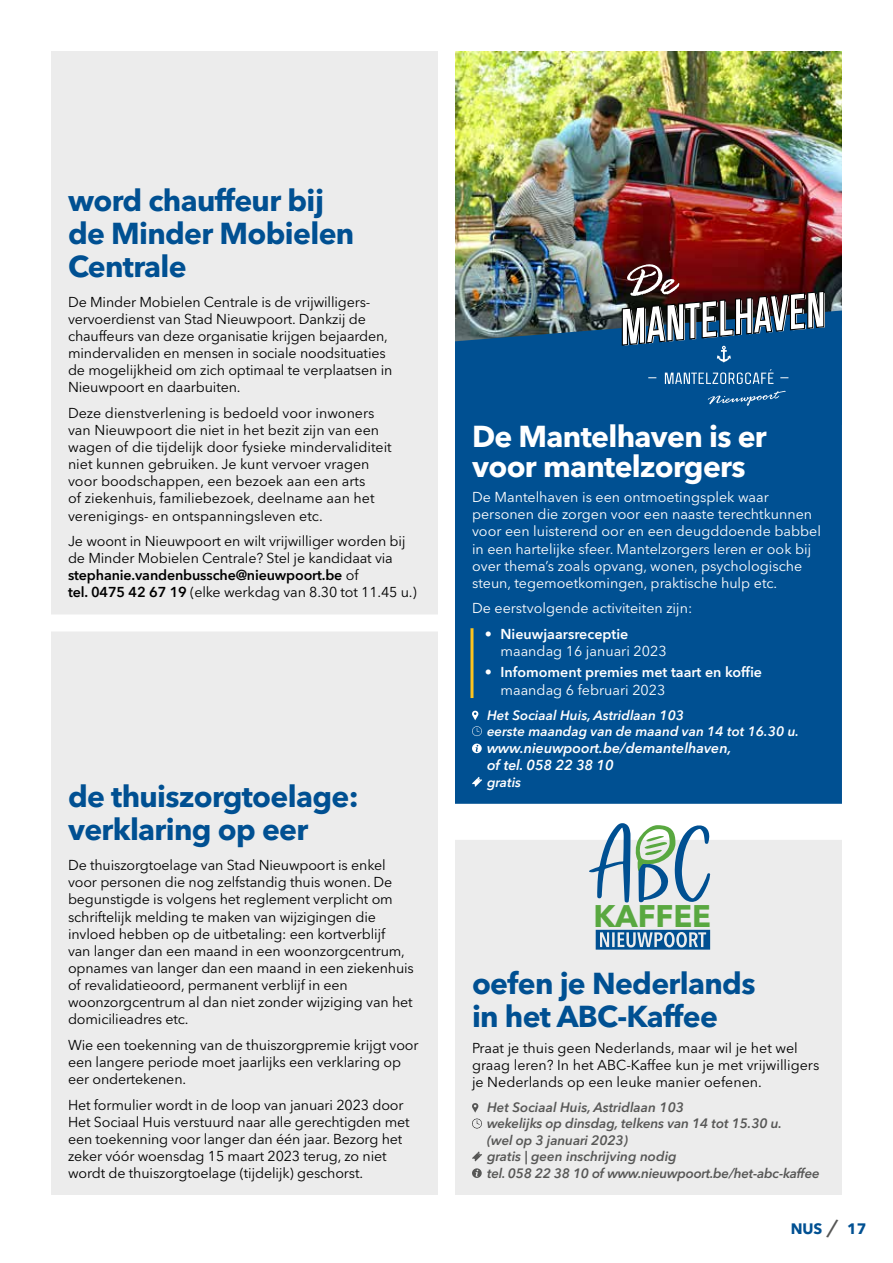
<style>
.page{position:relative;width:893px;height:1263px;background:#fff}
.page>*{position:absolute;margin:0;border:0;box-sizing:border-box;transform-origin:0 0}
.t1{font:700 31.05px "Avenir Next LT Pro";color:#59a840}
.t2{font:700 30px/33px "Avenir Next LT Pro";letter-spacing:-.02em;color:#005092}
.t3{font:700 30px/30px "Avenir Next LT Pro";letter-spacing:-.02em;color:#fff}
.t4{font:700 15px "Avenir Next LT Pro";color:#005092}
.t5{font:14.25px/17.1px "Avenir Next LT Pro";letter-spacing:-.01em;color:#000}
.t6{font:14.25px/17.1px "Avenir Next LT Pro";color:#fff}
.t7{font:600 14.25px "Avenir Next LT Pro";color:#fff}
.t8{font:italic 600 14.25px/17.1px "Avenir Next LT Pro";color:#fff}
.t9{font:italic 600 13.5px/16.5px "Avenir Next LT Pro";letter-spacing:-.01em;color:#575756}
.t10{font:italic 600 13.5px/16.5px "Avenir Next LT Pro";color:#fff}
.s1{font-weight:600}
.s2{font-weight:400;font-size:24px;color:#575756}
</style>
<div class="page">
<div style="left:51px;top:51px;width:387px;height:563px;background:#ececec"></div>
<div style="left:51px;top:632px;width:387px;height:563px;background:#ececec"></div>
<img style="left:455px;top:51px;width:387px;height:213px">
<div style="left:455px;top:425px;width:387px;height:379px;background:#005092"></div>
<hr style="left:470px;top:628px;width:3px;height:70px;background:#fdc41f">
<svg style="left:472px;top:711px;width:6px;height:9px"></svg>
<svg style="left:472px;top:726px;width:10px;height:10px"></svg>
<svg style="left:472px;top:743px;width:10px;height:10px"></svg>
<svg style="left:472px;top:777px;width:10px;height:10px"></svg>
<img style="left:455px;top:264px;width:387px;height:161px">
<div style="left:455px;top:840px;width:387px;height:355px;background:#ececec"></div>
<svg style="left:472px;top:1103px;width:6px;height:9px"></svg>
<svg style="left:472px;top:1118px;width:10px;height:10px"></svg>
<svg style="left:472px;top:1151px;width:10px;height:10px"></svg>
<svg style="left:472px;top:1168px;width:10px;height:10px"></svg>
<svg style="left:596px;top:930px;width:114px;height:20px;background:#5185b0"></svg>
<svg style="left:589px;top:823px;width:121px;height:79px;background:#acc4cd"></svg>
<h2 class="t2" style="left:68px;top:184px;width:288px">word chauffeur bij de Minder Mobielen<br>Centrale</h2>
<p class="t5" style="left:68px;top:293px;width:326px">De Minder Mobielen Centrale is de vrijwilligers&shy;vervoerdienst van Stad Nieuwpoort. Dankzij de chauffeurs van deze organisatie krijgen bejaarden, mindervaliden en mensen in sociale noodsituaties de mogelijkheid om zich optimaal te verplaatsen in Nieuwpoort en daarbuiten.</p>
<p class="t5" style="left:68px;top:404px;width:325px">Deze dienstverlening is bedoeld voor inwoners van Nieuwpoort die niet in het bezit zijn van een wagen of die tijdelijk door fysieke mindervaliditeit niet kunnen gebruiken. Je kunt vervoer vragen voor boodschappen, een bezoek aan een arts<br>of ziekenhuis, familiebezoek, deelname aan het verenigings- en ontspanningsleven etc.</p>
<p class="t5" style="left:68px;top:533px;width:350px">Je woont in Nieuwpoort en wilt vrijwilliger worden bij de Minder Mobielen Centrale? Stel je kandidaat via <span class="s1">stephanie.vandenbussche@nieuwpoort.be</span> of<br><span class="s1">tel. 0475 42 67 19</span> (elke werkdag van 8.30 tot 11.45 u.)</p>
<h2 class="t2" style="left:68px;top:780px;width:292px">de thuiszorgtoelage: verklaring op eer</h2>
<p class="t5" style="left:68px;top:857px;width:347px">De thuiszorgtoelage van Stad Nieuwpoort is enkel voor personen die nog zelfstandig thuis wonen. De begunstigde is volgens het reglement verplicht om schriftelijk melding te maken van wijzigingen die invloed hebben op de uitbetaling: een kortverblijf<br>van langer dan een maand in een woonzorgcentrum, opnames van langer dan een maand in een ziekenhuis of revalidatieoord, permanent verblijf in een woonzorgcentrum al dan niet zonder wijziging van het domicilieadres etc.</p>
<p class="t5" style="left:68px;top:1036px;width:352px">Wie een toekenning van de thuiszorgpremie krijgt voor een langere periode moet jaarlijks een verklaring op eer ondertekenen.</p>
<p class="t5" style="left:68px;top:1096px;width:343px">Het formulier wordt in de loop van januari 2023 door Het Sociaal Huis verstuurd naar alle gerechtigden met een toekenning voor langer dan één jaar. Bezorg het zeker vóór woensdag 15 maart 2023 terug, zo niet wordt de thuiszorgtoelage (tijdelijk) geschorst.</p>
<h2 class="t3" style="left:472px;top:421px;width:296px">De Mantelhaven is er voor mantelzorgers</h2>
<p class="t6" style="left:472px;top:489px;width:350px">De Mantelhaven is een ontmoetingsplek waar personen die zorgen voor een naaste terechtkunnen voor een luisterend oor en een deugddoende babbel in een hartelijke sfeer. Mantelzorgers leren er ook bij over thema’s zoals opvang, wonen, psychologische steun, tegemoetkomingen, praktische hulp etc.</p>
<p class="t6" style="left:472px;top:600px;width:222px">De eerstvolgende activiteiten zijn:</p>
<p class="t7" style="left:485px;top:625px;width:145px">• Nieuwjaarsreceptie</p>
<p class="t6" style="left:500px;top:642px;width:168px">maandag 16 januari 2023</p>
<p class="t7" style="left:485px;top:664px;width:279px">• Infomoment premies met taart en koffie</p>
<p class="t6" style="left:500px;top:681px;width:166px">maandag 6 februari 2023</p>
<p class="t10" style="left:487px;top:706px;width:314px">Het Sociaal Huis, Astridlaan 103<br>eerste maandag van de maand van 14 tot 16.30 u.</p>
<p class="t8" style="left:487px;top:739px;width:246px">www.nieuwpoort.be/demantelhaven, of tel. 058 22 38 10</p>
<p class="t10" style="left:487px;top:774px;width:36px">gratis</p>
<h1 class="t1" style="left:593px;top:897px;width:119px">KAFFEE</h1>
<h2 class="t2" style="left:472px;top:967px;width:285px">oefen je Nederlands in het ABC-Kaffee</h2>
<p class="t5" style="left:472px;top:1039px;width:349px">Praat je thuis geen Nederlands, maar wil je het wel graag leren? In het ABC-Kaffee kun je met vrijwilligers je Nederlands op een leuke manier oefenen.</p>
<p class="t9" style="left:487px;top:1099px;width:334px">Het Sociaal Huis, Astridlaan 103<br>wekelijks op dinsdag, telkens van 14 tot 15.30 u.<br>(wel op 3 januari 2023)<br>gratis | geen inschrijving nodig<br>tel. 058 22 38 10 of www.nieuwpoort.be/het-abc-kaffee</p>
<p class="t4" style="left:791px;top:1220px;width:77px">NUS <span class="s2">/</span> 17</p>
</div>
